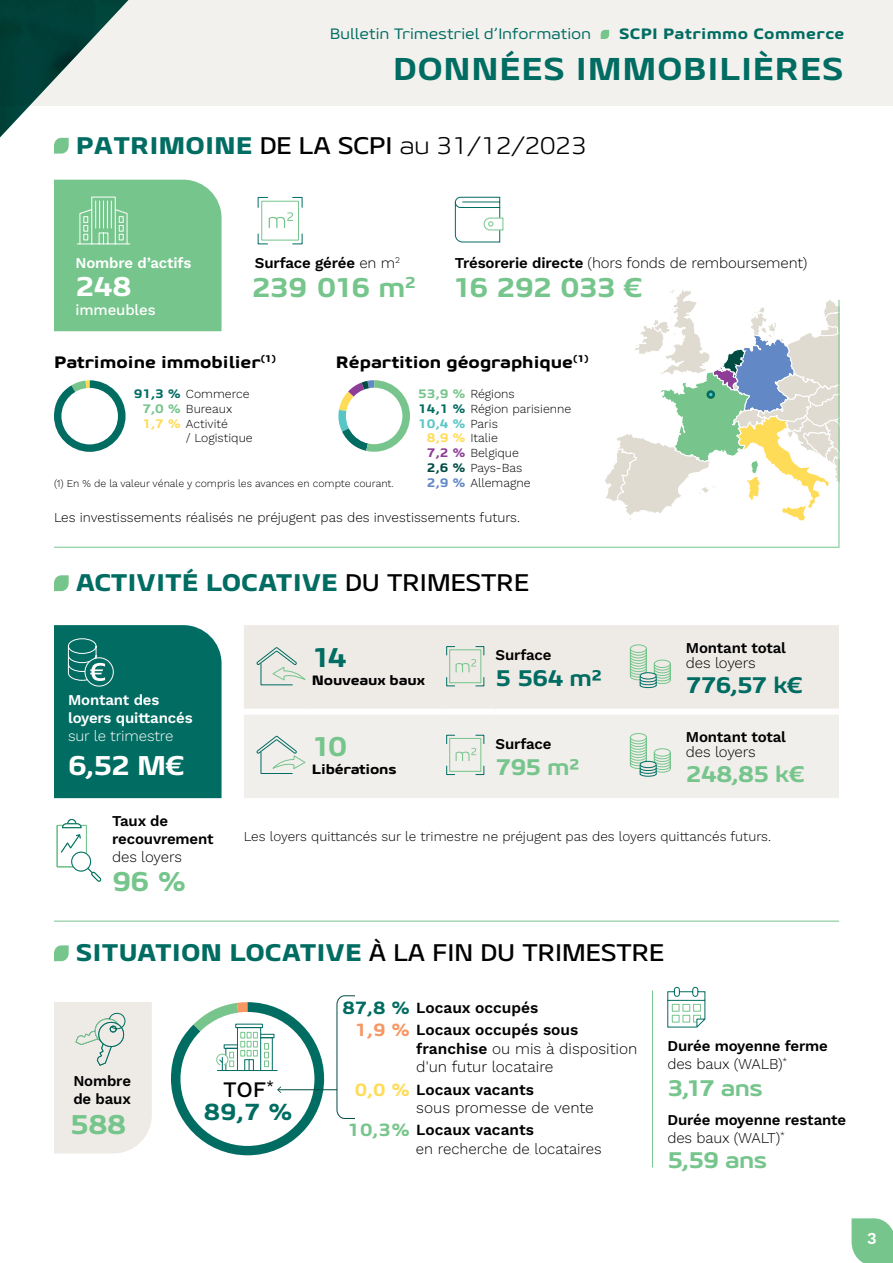
<style>
.page{position:relative;width:893px;height:1263px;background:#fff}
.page>*{position:absolute;margin:0;border:0;box-sizing:border-box;transform-origin:0 0}
.t1{font:800 31.5px "Geon Expanded";letter-spacing:.025em;color:#006c62}
.t2{font:800 27px "Geon Expanded";letter-spacing:-.03em;color:#76c58c}
.t3{font:800 27px "Geon Expanded";color:#fff}
.t4{font:800 27px "Geon Expanded";color:#006c62}
.t5{font:800 24px "Geon Expanded";color:#006c62}
.t6{font:300 24px "Geon Expanded";color:#000}
.t7{font:800 23.1px "Geon Expanded";color:#006c62}
.t8{font:800 22.5px "Geon Expanded";letter-spacing:-.03em;color:#76c58c}
.t9{font:800 22.5px "Geon Expanded";letter-spacing:-.04em;color:#006c62}
.t10{font:500 22.05px "Work Sans";color:#000}
.t11{font:800 17.55px "Geon Expanded";color:#006c62}
.t12{font:800 17.55px "Geon Expanded";color:#77c58c}
.t13{font:800 17.55px "Geon Expanded";color:#f79764}
.t14{font:800 17.55px "Geon Expanded";color:#ffdc58}
.t15{font:800 16.5px "Geon Expanded";color:#000}
.t16{font:300 15.45px/18.6px "Work Sans";color:#000}
.t17{font:600 15.45px/22.4px "Work Sans";color:#000}
.t18{font:600 15px/18px "Work Sans";letter-spacing:-.01em;color:#000}
.t19{font:300 15px "Work Sans";letter-spacing:-.01em;color:#000}
.t20{font:600 15px/18px "Work Sans";letter-spacing:-.01em;color:#fff}
.t21{font:15px "Geon Expanded";letter-spacing:.02em;color:#006c62}
.t22{font:800 15px "Geon Expanded";letter-spacing:.025em;color:#006c62}
.t23{font:300 15px "Work Sans";letter-spacing:-.01em;color:#fff}
.t24{font:500 15px "Work Sans";letter-spacing:-.01em;color:#fff}
.t25{font:300 13.5px "Work Sans";color:#000}
.t26{font:800 13.5px "Geon Expanded";letter-spacing:-.01em;color:#000}
.t27{font:300 12.3px/14.7px "Work Sans";color:#000}
.t28{font:800 12.3px "Geon Expanded";color:#58c5c7}
.t29{font:300 10.5px "Work Sans";color:#000}
.t30{font:800 9.6px "Geon Expanded";color:#000}
.s1{font-weight:800;color:#006c62}
.s2{font-weight:500}
.s3{font-weight:300}
.s4{font-weight:600}
.s5{font-family:"Geon Expanded";font-weight:800;color:#77c58c}
.s6{font-family:"Geon Expanded";font-weight:800;color:#006c62}
.s7{font-family:"Work Sans";font-weight:300;color:#000}
.s8{font-family:"Geon Expanded";font-weight:800;color:#ffdc58}
.s9{font-family:"Geon Expanded";font-weight:800;color:#8d3d97}
.s10{font-family:"Geon Expanded";font-weight:800;color:#004c42}
.s11{font-family:"Geon Expanded";font-weight:800;color:#6288c6}
.s12{font-weight:500;color:#000}
</style>
<div class="page">
<svg style="left:336px;top:995px;width:19px;height:124px"></svg>
<hr style="left:278px;top:1089px;width:59px;height:1px;background:#004c42">
<svg style="left:171px;top:1002px;width:153px;height:153px"></svg>
<svg style="left:54px;top:575px;width:15px;height:16px"></svg>
<svg style="left:56px;top:819px;width:46px;height:63px"></svg>
<div style="left:54px;top:625px;width:168px;height:173px;background:#006c62"></div>
<div style="left:54px;top:180px;width:168px;height:119px;background:#76c58c"></div>
<svg style="left:257px;top:197px;width:46px;height:48px"></svg>
<hr style="left:54px;top:921px;width:785px;height:1px;background:#76c58c">
<hr style="left:652px;top:990px;width:1px;height:177px;background:#76c58c">
<div style="left:244px;top:625px;width:595px;height:84px;background:#eeebe6"></div>
<div style="left:244px;top:715px;width:595px;height:83px;background:#f1efeb"></div>
<svg style="left:256px;top:646px;width:50px;height:40px;background:#d7dfd8"></svg>
<svg style="left:446px;top:646px;width:39px;height:41px;background:#d6e1d6"></svg>
<svg style="left:630px;top:644px;width:41px;height:44px;background:#c6dbca"></svg>
<svg style="left:256px;top:735px;width:51px;height:39px;background:#d9e3dc"></svg>
<svg style="left:446px;top:734px;width:39px;height:41px;background:#d8e4da"></svg>
<svg style="left:630px;top:733px;width:41px;height:44px;background:#c8ddce"></svg>
<svg style="left:54px;top:945px;width:15px;height:16px"></svg>
<svg style="left:455px;top:196px;width:49px;height:47px"></svg>
<svg style="left:54px;top:299px;width:786px;height:249px"></svg>
<svg style="left:667px;top:986px;width:39px;height:42px"></svg>
<div style="left:54px;top:1002px;width:98px;height:151px;background:#eeebe6"></div>
<div style="left:0;top:0;width:893px;height:106px;background:#f3f1ee"></div>
<svg style="left:0;top:0;width:129px;height:154px"></svg>
<svg style="left:601px;top:30px;width:8px;height:9px"></svg>
<svg style="left:852px;top:1218px;width:41px;height:45px;background:#80c995"></svg>
<p class="t21" style="left:330px;top:24px;width:262px">Bulletin Trimestriel d’Information</p>
<p class="t22" style="left:619px;top:24px;width:227px">SCPI Patrimmo Commerce</p>
<h1 class="t1" style="left:393px;top:48px;width:452px">DONNÉES IMMOBILIÈRES</h1>
<h3 class="t6" style="left:76px;top:130px;width:512px"><span class="s1">PATRIMOINE</span> <span class="s2">DE LA SCPI</span> au 31/12/2023</h3>
<p class="t20" style="left:76px;top:253px;width:117px">Nombre d’actifs</p>
<h2 class="t3" style="left:76px;top:269px;width:57px">248</h2>
<p class="t24" style="left:76px;top:299px;width:82px">immeubles</p>
<p class="t18" style="left:255px;top:253px;width:147px">Surface gérée <span class="s3">en m</span><sup>2</sup></p>
<h2 class="t2" style="left:252px;top:270px;width:166px">239 016 m<sup>2</sup></h2>
<p class="t19" style="left:455px;top:251px;width:354px"><span class="s4">Trésorerie directe</span> (hors fonds de remboursement)</p>
<h2 class="t2" style="left:453px;top:270px;width:191px">16 292 033 €</h2>
<p class="t15" style="left:336px;top:351px;width:239px">Répartition géographique</p>
<p class="t15" style="left:54px;top:351px;width:224px">Patrimoine immobilier<sup>(1)</sup></p>
<p class="t30" style="left:573px;top:353px;width:17px">(1)</p>
<p class="t27" style="left:418px;top:386px;width:155px"><span class="s5">53,9 %</span> Régions<br><span class="s6">14,1 %</span> Région parisienne</p>
<p class="t28" style="left:418px;top:415px;width:81px">10,4 % <span class="s7">Paris</span></p>
<p class="t27" style="left:427px;top:430px;width:105px"><span class="s8">8,9 %</span> Italie<br><span class="s9">7,2 %</span> Belgique<br><span class="s10">2,6 %</span> Pays-Bas<br><span class="s11">2,9 %</span> Allemagne</p>
<p class="t27" style="left:143px;top:386px;width:109px;text-indent:-9px"><span class="s6">91,3 %</span> Commerce<br><span class="s5">7,0 %</span> Bureaux<br><span class="s8">1,7 %</span> Activité</p>
<p class="t27" style="left:186px;top:430px;width:68px">/ Logistique</p>
<p class="t29" style="left:54px;top:475px;width:341px">(1) En % de la valeur vénale y compris les avances en compte courant.</p>
<p class="t25" style="left:54px;top:507px;width:468px">Les investissements réalisés ne préjugent pas des investissements futurs.</p>
<h3 class="t5" style="left:76px;top:567px;width:455px">ACTIVITÉ LOCATIVE <span class="s12">DU TRIMESTRE</span></h3>
<p class="t20" style="left:68px;top:691px;width:126px">Montant des loyers quittancés</p>
<p class="t23" style="left:68px;top:725px;width:107px">sur le trimestre</p>
<h2 class="t3" style="left:68px;top:747px;width:118px">6,52 M€</h2>
<h2 class="t4" style="left:312px;top:640px;width:37px">14</h2>
<p class="t26" style="left:312px;top:671px;width:115px">Nouveaux baux</p>
<h2 class="t2" style="left:312px;top:728px;width:37px">10</h2>
<p class="t26" style="left:312px;top:760px;width:86px">Libérations</p>
<p class="t18" style="left:496px;top:646px;width:57px">Surface</p>
<h3 class="t9" style="left:496px;top:663px;width:108px">5 564 m²</h3>
<p class="t18" style="left:496px;top:734px;width:57px">Surface</p>
<h3 class="t8" style="left:496px;top:752px;width:86px">795 m²</h3>
<p class="t18" style="left:686px;top:638px;width:102px">Montant total</p>
<p class="t19" style="left:686px;top:651px;width:71px">des loyers</p>
<h3 class="t9" style="left:686px;top:671px;width:119px">776,57 k€</h3>
<p class="t18" style="left:686px;top:727px;width:102px">Montant total</p>
<p class="t19" style="left:686px;top:740px;width:71px">des loyers</p>
<h3 class="t8" style="left:686px;top:759px;width:120px">248,85 k€</h3>
<p class="t18" style="left:112px;top:811px;width:103px">Taux de recouvrement</p>
<p class="t19" style="left:112px;top:845px;width:71px">des loyers</p>
<h2 class="t2" style="left:112px;top:864px;width:76px">96 %</h2>
<p class="t25" style="left:244px;top:826px;width:529px">Les loyers quittancés sur le trimestre ne préjugent pas des loyers quittancés futurs.</p>
<h3 class="t5" style="left:76px;top:937px;width:590px">SITUATION LOCATIVE <span class="s12">À LA FIN DU TRIMESTRE</span></h3>
<p class="t18" style="left:73px;top:1071px;width:59px">Nombre de baux</p>
<h2 class="t2" style="left:70px;top:1107px;width:58px">588</h2>
<h3 class="t10" style="left:223px;top:1073px;width:52px">TOF<sup>*</sup></h3>
<h3 class="t7" style="left:204px;top:1096px;width:91px">89,7 %</h3>
<p class="t17" style="left:416px;top:996px;width:164px">Locaux occupés<br>Locaux occupés sous</p>
<p class="t16" style="left:416px;top:1038px;width:223px"><span class="s4">franchise</span> ou mis à disposition d'un futur locataire</p>
<p class="t17" style="left:416px;top:1077px;width:119px">Locaux vacants</p>
<p class="t16" style="left:416px;top:1098px;width:179px">sous promesse de vente</p>
<p class="t17" style="left:416px;top:1118px;width:119px">Locaux vacants</p>
<p class="t16" style="left:416px;top:1139px;width:186px">en recherche de locataire</p>
<p class="t11" style="left:342px;top:997px;width:70px">87,8 %</p>
<p class="t13" style="left:355px;top:1018px;width:57px">1,9 %</p>
<p class="t14" style="left:355px;top:1078px;width:57px">0,0 %</p>
<p class="t12" style="left:348px;top:1118px;width:65px">10,3%</p>
<p class="t19" style="left:416px;top:1137px;width:188px">en recherche de locataires</p>
<p class="t18" style="left:667px;top:1036px;width:162px">Durée moyenne ferme <span class="s3">des baux (WALB)</span><sup>*</sup></p>
<h3 class="t8" style="left:667px;top:1073px;width:97px">3,17 ans</h3>
<p class="t18" style="left:667px;top:1110px;width:180px">Durée moyenne restante <span class="s3">des baux (WALT)</span><sup>*</sup></p>
<h3 class="t8" style="left:667px;top:1145px;width:101px">5,59 ans</h3>
</div>
